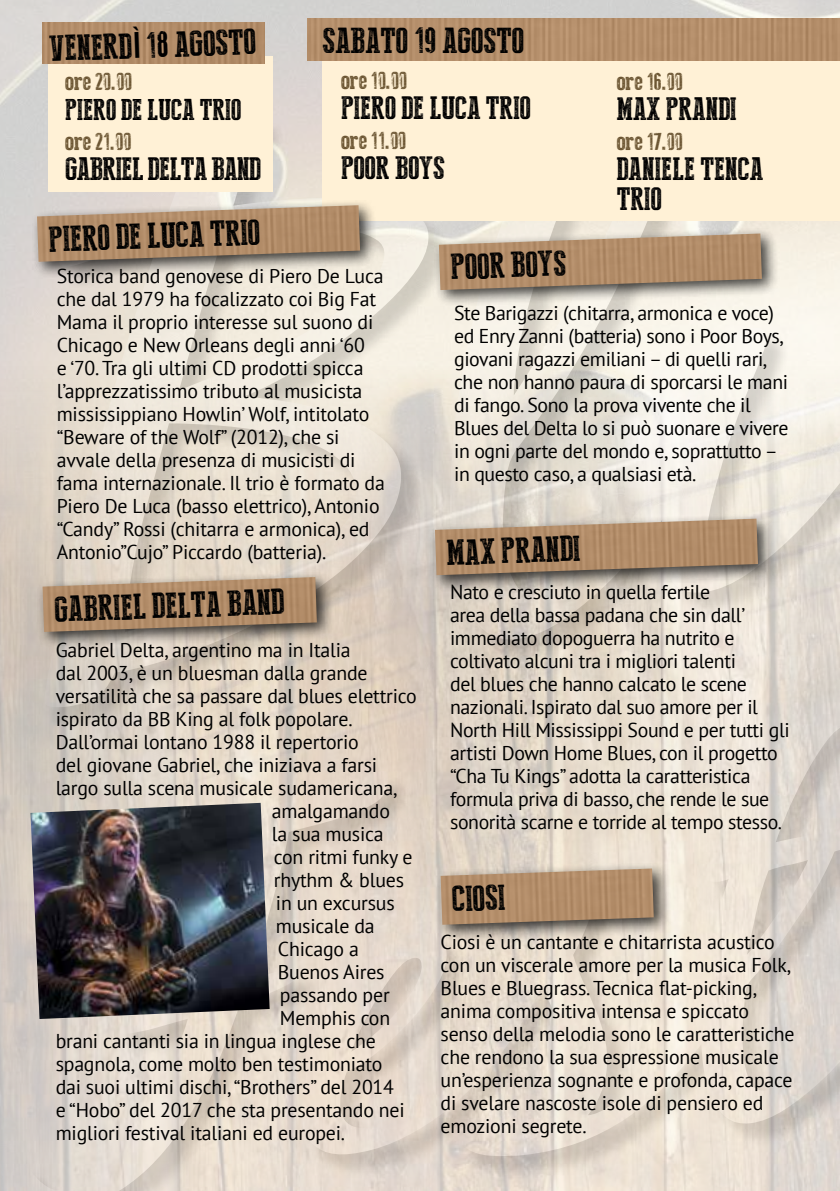
<style>
.page{position:relative;width:840px;height:1191px;background:#fff}
.page>*{position:absolute;margin:0;border:0;box-sizing:border-box;transform-origin:0 0}
.t1{font:36px "Press Style Serif";color:#000}
.t2{font:32.4px/30px "Press Style Serif";color:#000}
.t3{font:32.4px "Press Style Serif";letter-spacing:-.02em;color:#000}
.t4{font:30px "Press Style Serif";color:#000}
.t5{font:24px "Press Style Serif";color:#6b5532}
.t6{font:20px/23px "PT Sans";letter-spacing:-.01em;color:#000}
</style>
<div class="page">
<img style="left:0;top:0;width:839px;height:312px">
<svg style="left:44px;top:117px;width:385px;height:195px;background:#e8e2d7"></svg>
<svg style="left:660px;top:302px;width:179px;height:10px"></svg>
<img style="left:0;top:312px;width:839px;height:879px">
<div style="left:49px;top:57px;width:224px;height:135px;background:#fff1d6"></div>
<div style="left:322px;top:49px;width:517px;height:171px;background:#fff1d6"></div>
<div style="left:31px;top:199px;width:346px;height:81px;background:#000;opacity:.75"></div>
<img style="left:37px;top:205px;width:323px;height:57px">
<img style="left:307px;top:19px;width:532px;height:41px">
<img style="left:42px;top:22px;width:223px;height:42px">
<div style="left:428px;top:512px;width:346px;height:81px;background:#000;opacity:.75"></div>
<img style="left:434px;top:518px;width:323px;height:57px">
<div style="left:432px;top:227px;width:346px;height:81px;background:#000;opacity:.75"></div>
<img style="left:438px;top:233px;width:323px;height:57px">
<div style="left:434px;top:862px;width:237px;height:80px;background:#000;opacity:.75"></div>
<img style="left:440px;top:868px;width:213px;height:56px">
<div style="left:36px;top:571px;width:298px;height:78px;background:#000;opacity:.75"></div>
<img style="left:43px;top:577px;width:274px;height:55px">
<img style="left:30px;top:803px;width:239px;height:216px">
<h1 class="t1" style="left:49px;top:30px;width:208px;rotate:-2deg">VENERDÌ 18 AGOSTO</h1>
<h1 class="t1" style="left:322px;top:22px;width:203px">SABATO 19 AGOSTO</h1>
<p class="t5" style="left:65px;top:69px;width:68px">ore 20.00</p>
<h3 class="t4" style="left:65px;top:93px;width:177px">PIERO DE LUCA TRIO</h3>
<p class="t5" style="left:65px;top:129px;width:67px">ore 21.00</p>
<h2 class="t3" style="left:65px;top:151px;width:197px">GABRIEL DELTA BAND</h2>
<p class="t5" style="left:341px;top:68px;width:67px">ore 10.00</p>
<h2 class="t2" style="left:341px;top:93px;width:191px">PIERO DE LUCA TRIO</h2>
<p class="t5" style="left:341px;top:128px;width:67px">ore 11.00</p>
<h2 class="t2" style="left:341px;top:153px;width:105px">POOR BOYS</h2>
<p class="t5" style="left:616px;top:69px;width:67px">ore 16.00</p>
<h2 class="t2" style="left:616px;top:94px;width:121px">MAX PRANDI</h2>
<p class="t5" style="left:616px;top:129px;width:67px">ore 17.00</p>
<h2 class="t2" style="left:616px;top:154px;width:148px">DANIELE TENCA<br>TRIO</h2>
<h1 class="t1" style="left:48px;top:220px;width:213px;rotate:-2deg">PIERO DE LUCA TRIO</h1>
<p class="t6" style="left:57px;top:264px;width:329px">Storica band genovese di Piero De Luca che dal 1979 ha focalizzato coi Big Fat Mama il proprio interesse sul suono di Chicago e New Orleans degli anni ‘60<br>e ‘70. Tra gli ultimi CD prodotti spicca l’apprezzatissimo tributo al musicista mississippiano Howlin’ Wolf, intitolato “Beware of the Wolf” (2012), che si avvale della presenza di musicisti di fama internazionale. Il trio è formato da Piero De Luca (basso elettrico), Antonio “Candy” Rossi (chitarra e armonica), ed Antonio”Cujo” Piccardo (batteria).</p>
<h1 class="t1" style="left:54px;top:590px;width:231px;rotate:-2deg">GABRIEL DELTA BAND</h1>
<p class="t6" style="left:56px;top:638px;width:296px">Gabriel Delta, argentino ma in Italia</p>
<p class="t6" style="left:56px;top:661px;width:313px">dal 2003, è un bluesman dalla grande</p>
<p class="t6" style="left:56px;top:684px;width:362px">versatilità che sa passare dal blues elettrico</p>
<p class="t6" style="left:56px;top:707px;width:298px">ispirato da BB King al folk popolare.</p>
<p class="t6" style="left:56px;top:730px;width:304px">Dall’ormai lontano 1988 il repertorio</p>
<p class="t6" style="left:56px;top:753px;width:323px">del giovane Gabriel, che iniziava a farsi</p>
<p class="t6" style="left:56px;top:776px;width:343px">largo sulla scena musicale sudamericana,</p>
<p class="t6" style="left:272px;top:799px;width:119px">amalgamando</p>
<p class="t6" style="left:272px;top:822px;width:113px">la sua musica</p>
<p class="t6" style="left:274px;top:845px;width:140px">con ritmi funky e</p>
<p class="t6" style="left:274px;top:868px;width:132px">rhythm &amp; blues</p>
<p class="t6" style="left:276px;top:891px;width:120px">in un excursus</p>
<p class="t6" style="left:276px;top:914px;width:100px">musicale da</p>
<p class="t6" style="left:278px;top:937px;width:82px">Chicago a</p>
<p class="t6" style="left:278px;top:960px;width:108px">Buenos Aires</p>
<p class="t6" style="left:280px;top:983px;width:111px">passando per</p>
<p class="t6" style="left:280px;top:1006px;width:112px">Memphis con</p>
<p class="t6" style="left:56px;top:1029px;width:321px">brani cantanti sia in lingua inglese che</p>
<p class="t6" style="left:56px;top:1052px;width:328px">spagnola, come molto ben testimoniato</p>
<p class="t6" style="left:56px;top:1075px;width:339px">dai suoi ultimi dischi, “Brothers” del 2014</p>
<p class="t6" style="left:56px;top:1098px;width:350px">e “Hobo” del 2017 che sta presentando nei</p>
<p class="t6" style="left:56px;top:1121px;width:291px">migliori festival italiani ed europei.</p>
<h1 class="t1" style="left:450px;top:248px;width:117px;rotate:-2deg">POOR BOYS</h1>
<p class="t6" style="left:454px;top:301px;width:336px">Ste Barigazzi (chitarra, armonica e voce) ed Enry Zanni (batteria) sono i Poor Boys, giovani ragazzi emiliani – di quelli rari, che non hanno paura di sporcarsi le mani di fango. Sono la prova vivente che il Blues del Delta lo si può suonare e vivere in ogni parte del mondo e, soprattutto – in questo caso, a qualsiasi età.</p>
<h1 class="t1" style="left:446px;top:534px;width:135px;rotate:-2deg">MAX PRANDI</h1>
<p class="t6" style="left:450px;top:580px;width:341px">Nato e cresciuto in quella fertile<br>area della bassa padana che sin dall’ immediato dopoguerra ha nutrito e coltivato alcuni tra i migliori talenti<br>del blues che hanno calcato le scene nazionali. Ispirato dal suo amore per il North Hill Mississippi Sound e per tutti gli artisti Down Home Blues, con il progetto “Cha Tu Kings” adotta la caratteristica formula priva di basso, che rende le sue sonorità scarne e torride al tempo stesso.</p>
<h1 class="t1" style="left:451px;top:880px;width:54px;rotate:-2deg">CIOSI</h1>
<p class="t6" style="left:440px;top:930px;width:355px">Ciosi è un cantante e chitarrista acustico con un viscerale amore per la musica Folk, Blues e Bluegrass. Tecnica flat-picking, anima compositiva intensa e spiccato senso della melodia sono le caratteristiche che rendono la sua espressione musicale un’esperienza sognante e profonda, capace di svelare nascoste isole di pensiero ed emozioni segrete.</p>
</div>
